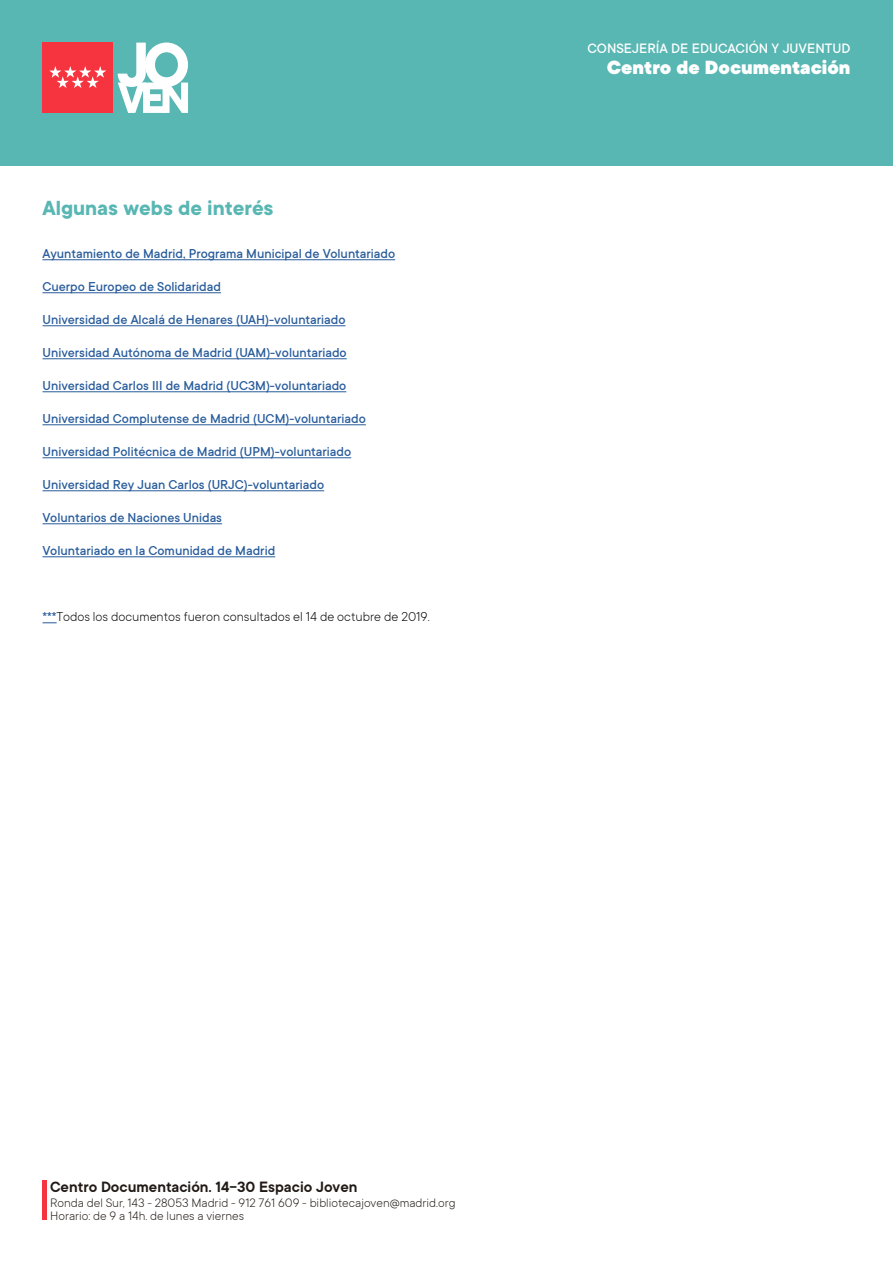
<style>
.page{position:relative;width:893px;height:1263px;background:#fff}
.page>*{position:absolute;margin:0;border:0;box-sizing:border-box;transform-origin:0 0}
.t1{font:700 22.5px "TT Commons";color:#59b7b3}
.t2{font:900 21px "TT Commons";color:#fff}
.t3{font:600 16.5px "TT Commons";color:#211915}
.t4{font:500 15px "TT Commons";color:#fff}
.t5{font:500 14.25px "TT Commons";color:#275b9b}
.t6{font:300 14.25px "TT Commons";color:#000}
.t7{font:300 13.5px/13.5px "TT Commons";color:#211915}
.s1{font-weight:500;color:#275b9b}
</style>
<div class="page">
<div style="left:0;top:0;width:893px;height:166px;background:#59b7b3"></div>
<div style="left:43px;top:43px;width:70px;height:70px;background:#f6343f"></div>
<svg style="left:49px;top:66px;width:57px;height:22px"></svg>
<svg style="left:118px;top:43px;width:70px;height:70px"></svg>
<hr style="left:43px;top:1180px;width:4px;height:40px;background:#f6343f">
<hr style="left:43px;top:259px;width:352px;height:1px;background:#275b9b">
<hr style="left:43px;top:292px;width:178px;height:1px;background:#275b9b">
<hr style="left:43px;top:325px;width:303px;height:1px;background:#275b9b">
<hr style="left:43px;top:358px;width:304px;height:1px;background:#275b9b">
<hr style="left:43px;top:391px;width:303px;height:1px;background:#275b9b">
<hr style="left:43px;top:424px;width:323px;height:1px;background:#275b9b">
<hr style="left:43px;top:457px;width:308px;height:1px;background:#275b9b">
<hr style="left:43px;top:490px;width:281px;height:1px;background:#275b9b">
<hr style="left:43px;top:523px;width:179px;height:1px;background:#275b9b">
<hr style="left:43px;top:556px;width:232px;height:1px;background:#275b9b">
<svg style="left:43px;top:622px;width:14px;height:1px"></svg>
<h1 class="t1" style="left:43px;top:196px;width:233px">Algunas webs de interés</h1>
<p class="t5" style="left:43px;top:246px;width:354px">Ayuntamiento de Madrid, Programa Municipal de Voluntariado</p>
<p class="t5" style="left:43px;top:279px;width:180px">Cuerpo Europeo de Solidaridad</p>
<p class="t5" style="left:43px;top:312px;width:305px">Universidad de Alcalá de Henares (UAH)-voluntariado</p>
<p class="t5" style="left:43px;top:345px;width:306px">Universidad Autónoma de Madrid (UAM)-voluntariado</p>
<p class="t5" style="left:43px;top:378px;width:305px">Universidad Carlos III de Madrid (UC3M)-voluntariado</p>
<p class="t5" style="left:43px;top:411px;width:325px">Universidad Complutense de Madrid (UCM)-voluntariado</p>
<p class="t5" style="left:43px;top:444px;width:310px">Universidad Politécnica de Madrid (UPM)-voluntariado</p>
<p class="t5" style="left:43px;top:477px;width:283px">Universidad Rey Juan Carlos (URJC)-voluntariado</p>
<p class="t5" style="left:43px;top:510px;width:181px">Voluntarios de Naciones Unidas</p>
<p class="t5" style="left:43px;top:543px;width:234px">Voluntariado en la Comunidad de Madrid</p>
<p class="t6" style="left:43px;top:609px;width:389px"><span class="s1">***</span>Todos los documentos fueron consultados el 14 de octubre de 2019.</p>
<p class="t4" style="left:587px;top:40px;width:264px">CONSEJERÍA DE EDUCACIÓN Y JUVENTUD</p>
<h2 class="t2" style="left:607px;top:56px;width:245px">Centro de Documentación</h2>
<p class="t3" style="left:50px;top:1178px;width:309px">Centro Documentación. 14-30 Espacio Joven</p>
<p class="t7" style="left:50px;top:1196px;width:407px">Ronda del Sur, 143 - 28053 Madrid - 912 761 609 - bibliotecajoven@madrid.org<br>Horario: de 9 a 14h. de lunes a viernes</p>
</div>
